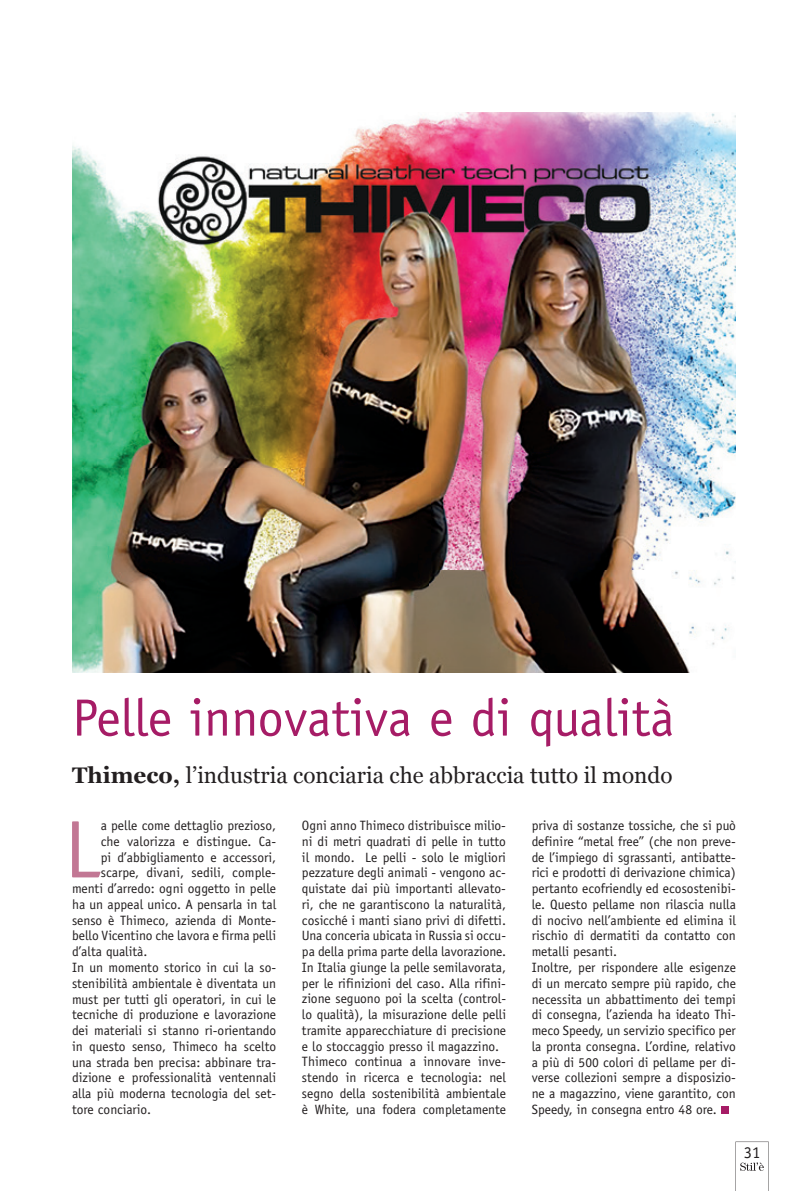
<style>
.page{position:relative;width:808px;height:1191px;background:#fff}
.page>*{position:absolute;margin:0;border:0;box-sizing:border-box;transform-origin:0 0}
.t1{font:81.75px "Officina Sans Std";color:#c27794}
.t2{font:52.5px "Officina Sans Std";color:#a61c66}
.t3{font:22.5px "Georgia";color:#231f20}
.t4{font:16.5px "Officina Serif Std";color:#231f20}
.t5{font:13.5px/15.8px "Officina Sans Std";color:#231f20}
.s1{font-weight:700}
</style>
<div class="page">
<svg style="left:735px;top:1141px;width:34px;height:50px"></svg>
<div style="left:721px;top:1105px;width:7px;height:8px;background:#a61c66"></div>
<img style="left:72px;top:112px;width:664px;height:560px">
<p class="t2" style="left:72px;top:687px;width:604px">Pelle innovativa e di qualità</p>
<p class="t3" style="left:72px;top:758px;width:602px"><span class="s1">Thimeco,</span> l’industria conciaria che abbraccia tutto il mondo</p>
<p class="t1" style="left:64px;top:802px;width:38px">L</p>
<p class="t5" style="left:101px;top:817px;width:177px">a pelle come dettaglio prezioso,</p>
<p class="t5" style="left:302px;top:817px;width:206px">Ogni anno Thimeco distribuisce milio&shy;ni di metri quadrati di pelle in t utto il mondo. Le pelli - solo le migliori pezzature degli animali - vengono ac&shy;quistate dai più importanti allevato&shy;ri, che ne garantiscono la naturalità, cosicché i manti siano privi di difetti.<br>Una conceria ubicata in Russia si occu&shy;pa della prima parte della lavorazione.<br>In Italia giunge la pelle semilavorata, per le rifinizioni del caso. Alla rifini&shy;zione seguono poi la scelta (control&shy;lo qualità), la misurazione delle pelli tramite apparecchiature di precisione e lo stoccaggio presso il magazzino.<br>Thimeco continua a innovare inve&shy;stendo in ricerca e tecnologia: nel segno della sostenibilità ambientale è White, una fodera completamente</p>
<p class="t5" style="left:532px;top:817px;width:206px">priva di sostanze tossiche, che si può definire “metal free” (che non preve&shy;de l’impiego di sgrassanti, antibatte&shy;rici e prodotti di derivazione chimica) pertanto ecofriendly ed ecosostenibi&shy;le. Questo pellame non rilascia nulla di nocivo nell’ambiente ed elimina il rischio di dermatiti da contatto con metalli pesanti.<br>Inoltre, per rispondere alle esigenze di un mercato sempre più rapido, che necessita un abbattimento dei tempi di consegna, l’azienda ha ideato Thi&shy;meco Speedy, un servizio specifico per la pronta consegna. L’ordine, relativo a più di 500 colori di pellame per di&shy;verse collezioni sempre a disposizio&shy;ne a magazzino, viene garantito, con Speedy, in consegna entro 48 ore.</p>
<p class="t5" style="left:101px;top:833px;width:177px">che valorizza e distingue. Ca-</p>
<p class="t5" style="left:101px;top:849px;width:177px">pi d’abbigliamento e accessori,</p>
<p class="t5" style="left:101px;top:865px;width:177px">scarpe, divani, sedili, comple-</p>
<p class="t5" style="left:72px;top:880px;width:206px">menti d’arredo: ogni oggetto in pelle</p>
<p class="t5" style="left:72px;top:896px;width:206px">ha un appeal unico. A pensarla in tal</p>
<p class="t5" style="left:72px;top:912px;width:206px">senso è Thimeco, azienda di Monte-</p>
<p class="t5" style="left:72px;top:928px;width:206px">bello Vicentino che lavora e firma pelli</p>
<p class="t5" style="left:72px;top:943px;width:77px">d’alta qualità.</p>
<p class="t5" style="left:72px;top:959px;width:206px">In un momento storico in cui la so-</p>
<p class="t5" style="left:72px;top:975px;width:206px">stenibilità ambientale è diventata un</p>
<p class="t5" style="left:72px;top:991px;width:206px">must per tutti gli operatori, in cui le</p>
<p class="t5" style="left:72px;top:1006px;width:206px">tecniche di produzione e lavorazione</p>
<p class="t5" style="left:72px;top:1022px;width:206px">dei materiali si stanno ri-orientando</p>
<p class="t5" style="left:72px;top:1038px;width:206px">in questo senso, Thimeco ha scelto</p>
<p class="t5" style="left:72px;top:1054px;width:206px">una strada ben precisa: abbinare tra-</p>
<p class="t5" style="left:72px;top:1069px;width:206px">dizione e professionalità ventennali</p>
<p class="t5" style="left:72px;top:1085px;width:206px">alla più moderna tecnologia del set-</p>
<p class="t5" style="left:72px;top:1101px;width:81px">tore conciario.</p>
<p class="t4" style="left:744px;top:1143px;width:18px">31</p>
</div>
